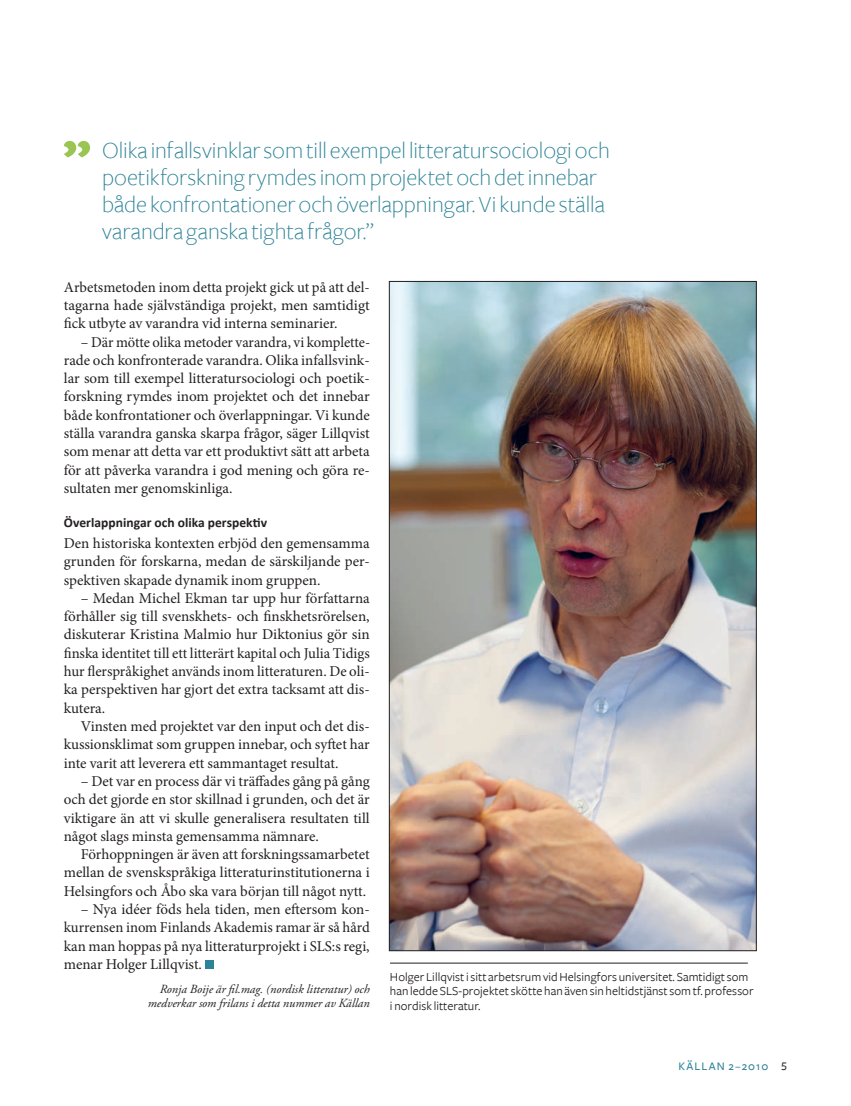
<style>
.page{position:relative;width:851px;height:1106px;background:#fff}
.page>*{position:absolute;margin:0;border:0;box-sizing:border-box;transform-origin:0 0}
.t1{font:300 24px/27px "Freight Sans";letter-spacing:-.005em;color:#2c8397}
.t2{font:15px/18.3px "Minion Pro";color:#231f20;text-align:justify}
.t3{font:700 13.5px "Calibri";letter-spacing:.005em;color:#231f20}
.t4{font:12.75px/14.7px "Freight Sans";letter-spacing:.005em;color:#231f20}
.t5{font:italic 12.45px/14px "Adobe Garamond Pro";color:#231f20;text-align:right}
.t6{font:500 12px "Freight Sans";letter-spacing:.09em;color:#2c8397}
.s1{font-family:"Freight Sans Medium SC";font-weight:400;color:#231f20}
</style>
<div class="page">
<hr style="left:390px;top:962px;width:357px;height:1px;background:#231f20">
<div style="left:205px;top:960px;width:9px;height:9px;background:#2c8397"></div>
<svg style="left:64px;top:141px;width:26px;height:16px"></svg>
<img style="left:391px;top:283px;width:363px;height:666px">
<p class="t1" style="left:102px;top:137px;width:509px">Olika infallsvinklar som till exempel litteratursociologi och poetikforskning rymdes inom projektet och det innebar både konfrontationer och överlappningar. Vi kunde ställa varandra ganska tighta frågor.”</p>
<p class="t2" style="left:64px;top:278px;width:307px">Arbetsmetoden inom detta projekt gick ut på att del&shy;tagarna hade självständiga projekt, men samtidigt fick utbyte av varandra vid interna seminarier.</p>
<p class="t2" style="left:64px;top:333px;width:308px;text-align:left;text-indent:17px">– Där mötte olika metoder varandra, vi komplette&shy;rade och konfronterade varandra. Olika infallsvink&shy;lar som till exempel litteratursociologi och poetik&shy;forskning rymdes inom projektet och det innebar både konfrontationer och överlappningar. Vi kunde ställa varandra ganska skarpa frågor, säger Lillqvist som menar att detta var ett produktivt sätt att arbeta för att påverka varandra i god mening och göra re&shy;sultaten mer genomskinliga.</p>
<p class="t3" style="left:64px;top:513px;width:205px">Överlappningar och olika perspektiv</p>
<p class="t2" style="left:64px;top:534px;width:307px">Den historiska kontexten erbjöd den gemensamma grunden för forskarna, medan de särskiljande per&shy;spektiven skapade dynamik inom gruppen.</p>
<p class="t2" style="left:81px;top:589px;width:290px">– Medan Michel Ekman tar upp hur författarna</p>
<p class="t2" style="left:64px;top:607px;width:307px">förhåller sig till svenskhets- och finskhetsrörelsen,</p>
<p class="t2" style="left:64px;top:625px;width:307px">diskuterar Kristina Malmio hur Diktonius gör sin</p>
<p class="t2" style="left:64px;top:644px;width:307px">finska identitet till ett litterärt kapital och Julia Tidigs</p>
<p class="t2" style="left:64px;top:662px;width:307px">hur flerspråkighet används inom litteraturen. De oli-</p>
<p class="t2" style="left:64px;top:680px;width:307px">ka perspektiven har gjort det extra tacksamt att dis-</p>
<p class="t2" style="left:64px;top:699px;width:43px">kutera.</p>
<p class="t2" style="left:81px;top:717px;width:290px">Vinsten med projektet var den input och det dis-</p>
<p class="t2" style="left:64px;top:735px;width:307px">kussionsklimat som gruppen innebar, och syftet har</p>
<p class="t2" style="left:64px;top:753px;width:276px">inte varit att leverera ett sammantaget resultat.</p>
<p class="t2" style="left:81px;top:772px;width:290px">– Det var en process där vi träffades gång på gång</p>
<p class="t2" style="left:64px;top:790px;width:307px">och det gjorde en stor skillnad i grunden, och det är</p>
<p class="t2" style="left:64px;top:808px;width:307px">viktigare än att vi skulle generalisera resultaten till</p>
<p class="t2" style="left:64px;top:827px;width:256px">något slags minsta gemensamma nämnare.</p>
<p class="t2" style="left:81px;top:845px;width:290px">Förhoppningen är även att forskningssamarbetet</p>
<p class="t2" style="left:64px;top:863px;width:307px">mellan de svenskspråkiga litteraturinstitutionerna i</p>
<p class="t2" style="left:64px;top:882px;width:304px">Helsingfors och Åbo ska vara början till något nytt.</p>
<p class="t2" style="left:64px;top:900px;width:307px;text-indent:17px">– Nya idéer föds hela tiden, men eftersom kon&shy;kurrensen inom Finlands Akademis ramar är så hård kan man hoppas på nya litteraturprojekt i SLS:s regi, menar Holger Lillqvist.</p>
<p class="t5" style="left:148px;top:982px;width:223px">Ronja Boije är fil.mag. (nordisk litteratur) och medverkar som frilans i detta nummer av Källan</p>
<p class="t4" style="left:390px;top:969px;width:365px">Holger Lillqvist i sitt arbetsrum vid Helsingfors universitet. Samtidigt som han ledde SLS-projektet skötte han även sin heltidstjänst som tf. professor i nordisk litteratur.</p>
<p class="t6" style="left:678px;top:1060px;width:110px">Källan 2–2010 <span class="s1">5</span></p>
</div>
